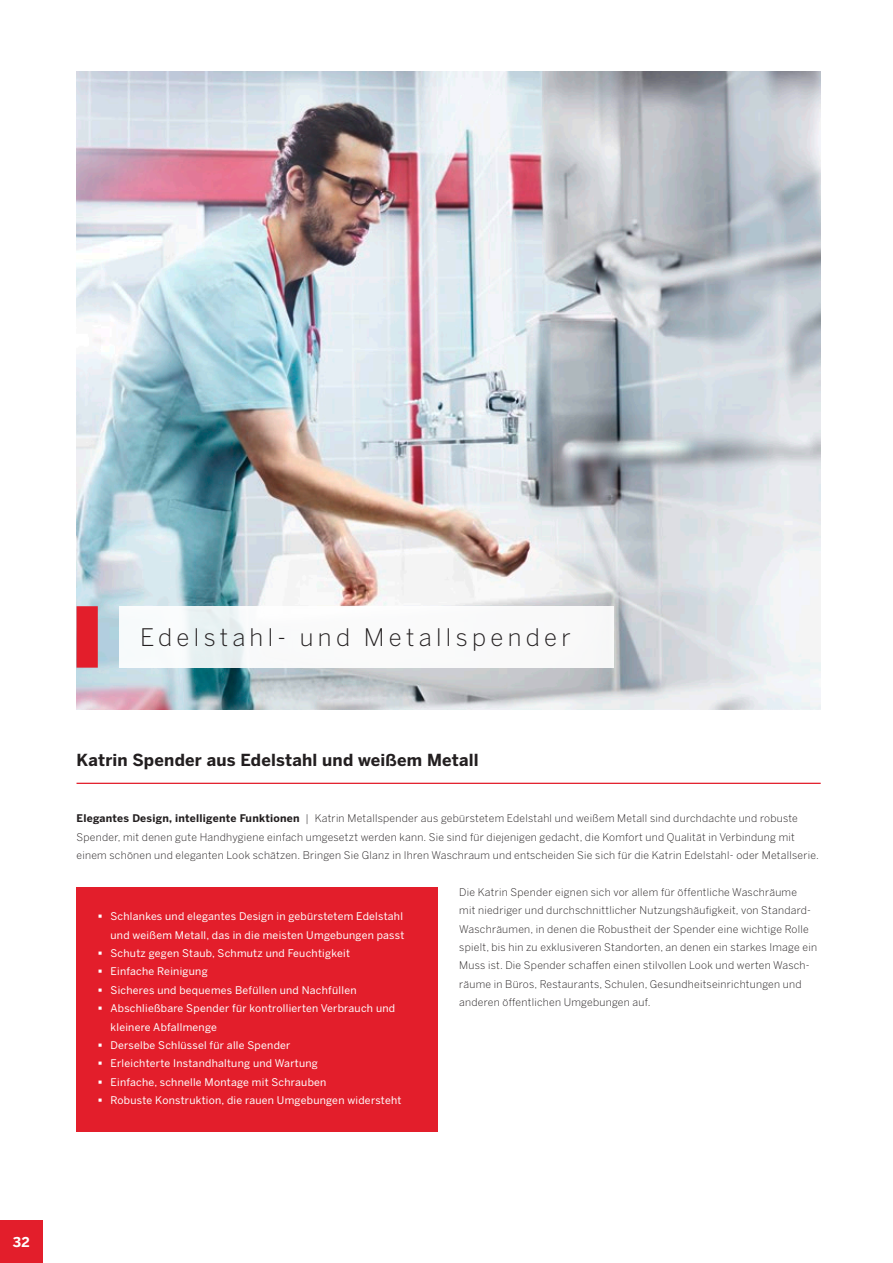
<style>
.page{position:relative;width:893px;height:1263px;background:#fff}
.page>*{position:absolute;margin:0;border:0;box-sizing:border-box;transform-origin:0 0}
.t1{font:300 24px "Benton Sans";letter-spacing:.18em;color:#231f20}
.t2{font:700 16.5px "Benton Sans";letter-spacing:.01em;color:#231f20}
.t3{font:700 13.5px "Benton Sans";color:#fff}
.t4{font:300 10.5px/18.3px "Benton Sans";letter-spacing:.025em;color:#231f20}
.t5{font:10.5px/18.3px "Benton Sans";letter-spacing:.025em;color:#fff}
.s1{font-weight:700}
</style>
<div class="page">
<img style="left:77px;top:71px;width:744px;height:638px">
<div style="left:0;top:1220px;width:43px;height:43px;background:#e31e2b"></div>
<hr style="left:45px;top:0;width:63px;height:1px;background:#fff200">
<hr style="left:77px;top:783px;width:744px;height:1px;background:#e31e2b">
<div style="left:119px;top:606px;width:494px;height:62px;background:#fff"></div>
<div style="left:77px;top:606px;width:21px;height:62px;background:#e31e2b"></div>
<div style="left:77px;top:887px;width:361px;height:245px;background:#e31e2b"></div>
<h1 class="t1" style="left:140px;top:623px;width:432px">Edelstahl- und Metallspender</h1>
<h2 class="t2" style="left:77px;top:750px;width:404px">Katrin Spender aus Edelstahl und weißem Metall</h2>
<p class="t4" style="left:77px;top:809px;width:744px"><span class="s1">Elegantes Design, intelligente Funktionen</span> | Katrin Metallspender aus gebürstetem Edelstahl und weißem Metall sind durchdachte und robuste<br>Spender, mit denen gute Handhygiene einfach umgesetzt werden kann. Sie sind für diejenigen gedacht, die Komfort und Qualität in Verbindung mit einem schönen und eleganten Look schätzen. Bringen Sie Glanz in Ihren Waschraum und entscheiden Sie sich für die Katrin Edelstahl- oder Metallserie.</p>
<p class="t4" style="left:459px;top:883px;width:359px">Die Katrin Spender eignen sich vor allem für öffentliche Waschräume<br>mit niedriger und durchschnittlicher Nutzungshäufigkeit, von Standard-Waschräumen, in denen die Robustheit der Spender eine wichtige Rolle spielt, bis hin zu exklusiveren Standorten, an denen ein starkes Image ein Muss ist. Die Spender schaffen einen stilvollen Look und werten Wasch&shy;räume in Büros, Restaurants, Schulen, Gesundheitseinrichtungen und anderen öffentlichen Umgebungen auf.</p>
<p class="t5" style="left:111px;top:907px;width:295px">Schlankes und elegantes Design in gebürstetem Edelstahl und weißem Metall, das in die meisten Umgebungen passt Schutz gegen Staub, Schmutz und Feuchtigkeit<br>Einfache Reinigung<br>Sicheres und bequemes Befüllen und Nachfüllen Abschließbare Spender für kontrollierten Verbrauch und kleinere Abfallmenge<br>Derselbe Schlüssel für alle Spender<br>Erleichterte Instandhaltung und Wartung<br>Einfache, schnelle Montage mit Schrauben<br>Robuste Konstruktion, die rauen Umgebungen widersteht</p>
<p class="t3" style="left:13px;top:1234px;width:19px">32</p>
</div>
